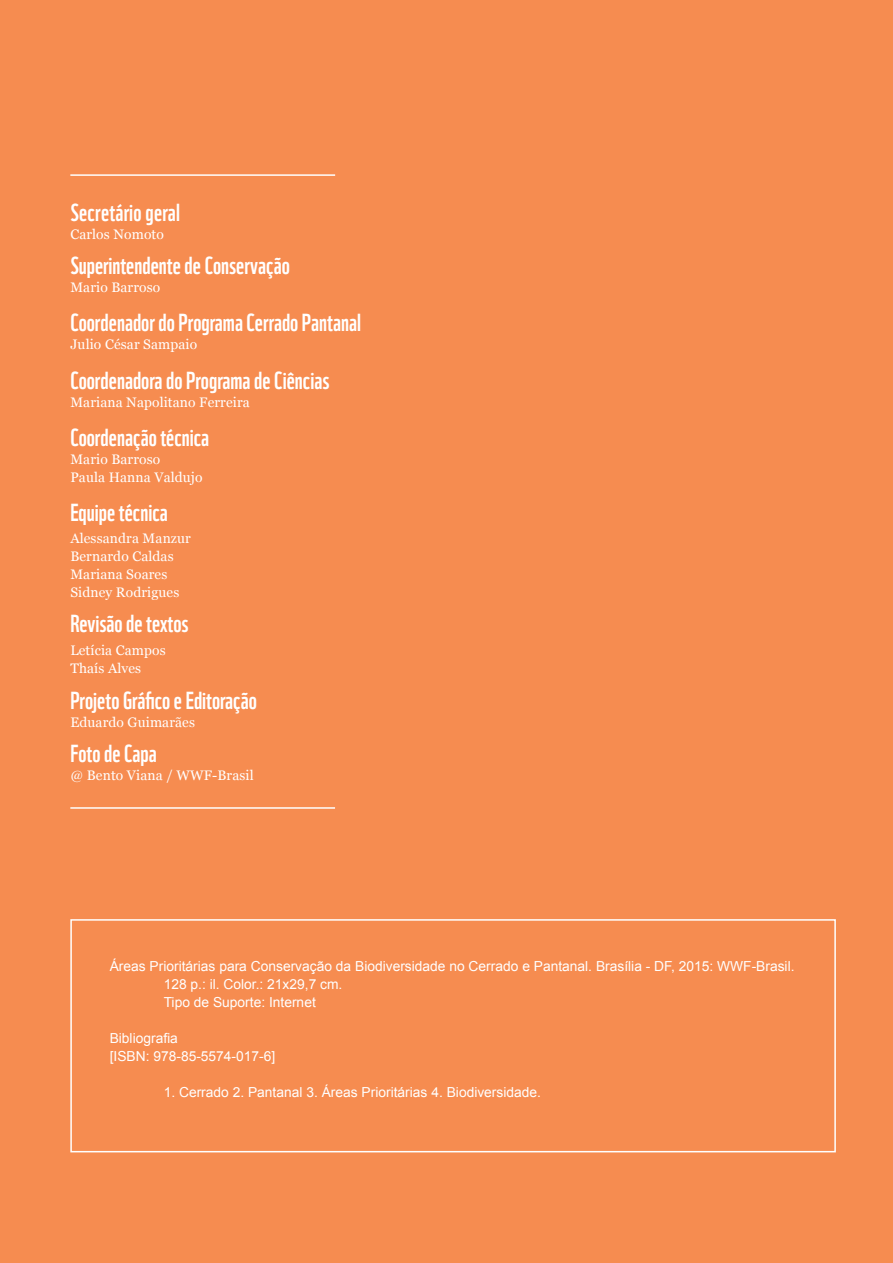
<style>
.page{position:relative;width:893px;height:1263px;background:#f68c50}
.page>*{position:absolute;margin:0;border:0;box-sizing:border-box;transform-origin:0 0}
.Creditos_Cargo{font:24px "WWF";color:#fff}
.t1{font:13.8px "Arial";color:#fff}
.Creditos_Cargo-2{font:13.8px/18px "Georgia";letter-spacing:.01em;color:#fff}
</style>
<div class="page">
<hr style="left:70px;top:174px;width:265px;height:2px;background:#fff">
<hr style="left:70px;top:807px;width:265px;height:2px;background:#fff">
<div style="left:70px;top:919px;width:766px;height:233px;border:2px solid #fff"></div>
<p class="Creditos_Cargo" style="left:70px;top:194px;width:111px">Secretário geral</p>
<p class="Creditos_Cargo-2" style="left:70px;top:225px;width:95px">Carlos Nomoto</p>
<p class="Creditos_Cargo" style="left:70px;top:247px;width:221px">Superintendente de Conservação</p>
<p class="Creditos_Cargo-2" style="left:70px;top:278px;width:92px">Mario Barroso</p>
<p class="Creditos_Cargo" style="left:70px;top:304px;width:292px">Coordenador do Programa Cerrado Pantanal</p>
<p class="Creditos_Cargo-2" style="left:70px;top:335px;width:128px">Julio César Sampaio</p>
<p class="Creditos_Cargo" style="left:70px;top:361px;width:260px">Coordenadora do Programa de Ciências</p>
<p class="Creditos_Cargo-2" style="left:70px;top:392px;width:181px">Mariana Napolitano Ferreira</p>
<p class="Creditos_Cargo" style="left:70px;top:418px;width:140px">Coordenação técnica</p>
<p class="Creditos_Cargo-2" style="left:70px;top:450px;width:134px">Mario Barroso<br>Paula Hanna Valdujo</p>
<p class="Creditos_Cargo" style="left:70px;top:494px;width:99px">Equipe técnica</p>
<p class="Creditos_Cargo-2" style="left:70px;top:529px;width:122px">Alessandra Manzur</p>
<p class="Creditos_Cargo-2" style="left:70px;top:547px;width:105px">Bernardo Caldas</p>
<p class="Creditos_Cargo-2" style="left:70px;top:565px;width:99px">Mariana Soares</p>
<p class="Creditos_Cargo-2" style="left:70px;top:583px;width:111px">Sidney Rodrigues</p>
<p class="Creditos_Cargo" style="left:70px;top:605px;width:120px">Revisão de textos</p>
<p class="Creditos_Cargo-2" style="left:70px;top:640px;width:97px">Letícia Campos</p>
<p class="Creditos_Cargo-2" style="left:70px;top:658px;width:72px">Thaís Alves</p>
<p class="Creditos_Cargo" style="left:70px;top:681px;width:188px">Projeto Gráfico e Editoração</p>
<p class="Creditos_Cargo-2" style="left:70px;top:712px;width:126px">Eduardo Guimarães</p>
<p class="Creditos_Cargo" style="left:70px;top:734px;width:88px">Foto de Capa</p>
<p class="Creditos_Cargo-2" style="left:70px;top:765px;width:185px">@ Bento Viana / WWF-Brasil</p>
<p class="t1" style="left:110px;top:957px;width:686px">Áreas Prioritárias para Conservação da Biodiversidade no Cerrado e Pantanal. Brasília - DF, 2015: WWF-Brasil.</p>
<p class="t1" style="left:164px;top:975px;width:180px">128 p.: il. Color.: 21x29,7 cm.</p>
<p class="t1" style="left:164px;top:993px;width:154px">Tipo de Suporte: Internet</p>
<p class="t1" style="left:110px;top:1029px;width:70px">Bibliografia</p>
<p class="t1" style="left:110px;top:1047px;width:167px">[ISBN: 978-85-5574-017-6]</p>
<p class="t1" style="left:164px;top:1083px;width:379px">1. Cerrado 2. Pantanal 3. Áreas Prioritárias 4. Biodiversidade.</p>
</div>
